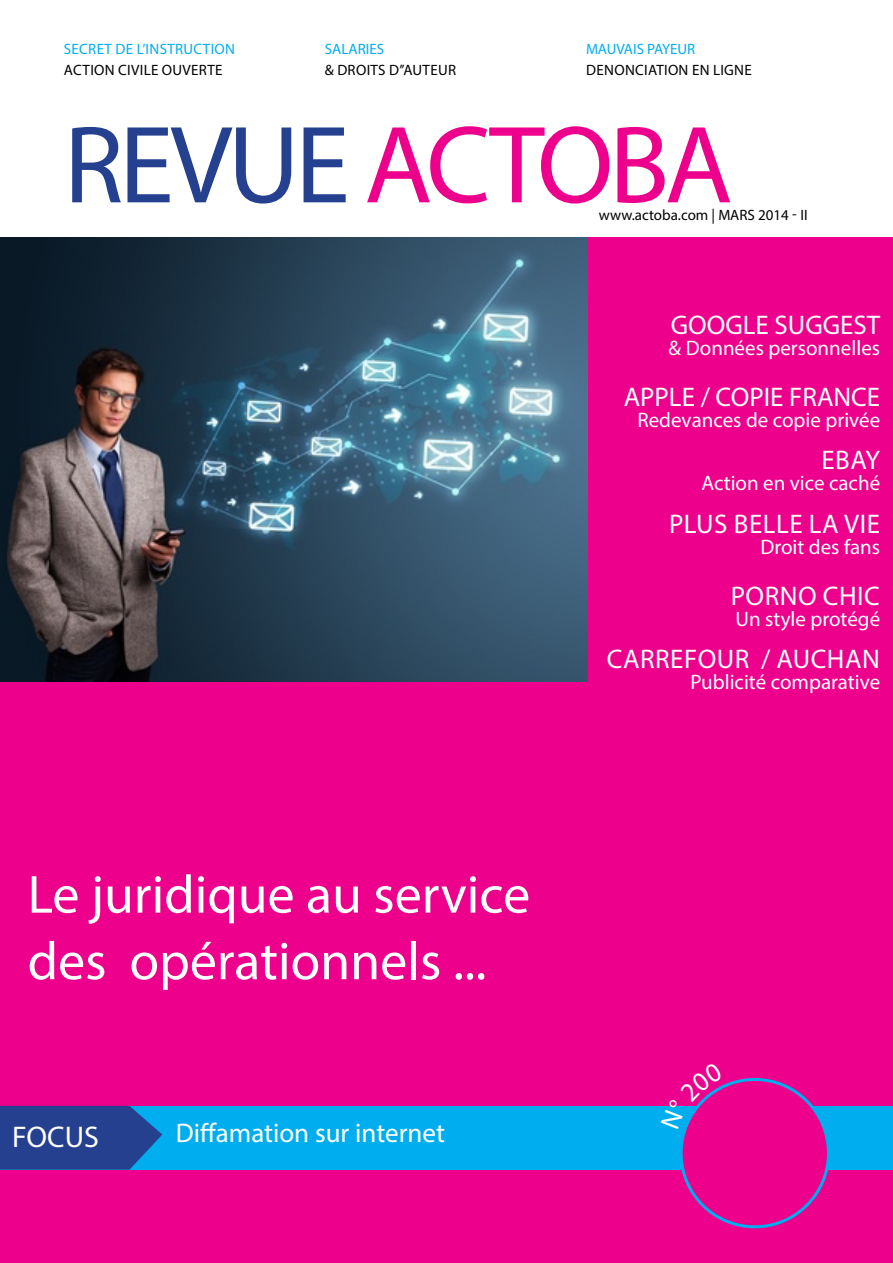
<style>
.page{position:relative;width:893px;height:1263px;background:#fff}
.page>*{position:absolute;margin:0;border:0;box-sizing:border-box;transform-origin:0 0}
.t1{font:111px "Myriad Pro";letter-spacing:-.04em;color:#ec008c}
.t2{font:54px/66.6px "Myriad Pro";color:#fff}
.t3{font:30px "Myriad Pro";color:#fff}
.t4{font:27px "Myriad Pro";color:#fff}
.t5{font:27px "Myriad Pro";letter-spacing:.02em;color:#fff}
.t6{font:21px "Myriad Pro";color:#fff}
.t7{font:15px "Myriad Pro";letter-spacing:.02em;color:#000}
.t8{font:15px "Myriad Pro";color:#00aeef}
.t9{font:15px "Myriad Pro";color:#000}
.t10{font:15px "Myriad Pro";letter-spacing:.02em;color:#00aeef}
.s1{color:#25408f}
</style>
<div class="page">
<div style="left:0;top:237px;width:893px;height:1026px;background:#ec008c"></div>
<img style="left:0;top:237px;width:588px;height:444px">
<div style="left:0;top:1106px;width:893px;height:64px;background:#00aeef"></div>
<svg style="left:0;top:1106px;width:162px;height:64px;background:#214b98"></svg>
<div style="left:681px;top:1079px;width:147px;height:148px;background:#ec008c;border-radius:50%"></div>
<div style="left:680px;top:1078px;width:150px;height:150px;border:3px solid #00aeef;border-radius:50%"></div>
<svg style="left:684px;top:1085px;width:39px;height:44px"></svg>
<p class="t8" style="left:64px;top:39px;width:17px">secret</p>
<p class="t10" style="left:116px;top:39px;width:121px">de l’INSTRUCTION</p>
<p class="t7" style="left:64px;top:60px;width:160px">ACTION CIVILE OUVERTE</p>
<p class="t8" style="left:325px;top:39px;width:59px">SALARIES</p>
<p class="t7" style="left:325px;top:60px;width:133px">&amp; DROITS D’’AUTEUR</p>
<p class="t8" style="left:586px;top:39px;width:111px">MAUVAIS PAYEUR</p>
<p class="t7" style="left:586px;top:60px;width:167px">DENONCIATION EN LIGNE</p>
<h1 class="t1" style="left:64px;top:97px;width:670px"><span class="s1">REVUE</span> ACTOBA</h1>
<p class="t9" style="left:599px;top:205px;width:210px">www.actoba.com | MARS 2014 - II</p>
<h2 class="t2" style="left:28px;top:860px;width:504px">Le juridique au service des opérationnels ...</h2>
<h3 class="t3" style="left:12px;top:1118px;width:86px">FOCUS</h3>
<p class="t4" style="left:176px;top:1117px;width:271px">Diffamation sur internet</p>
<p class="t4" style="left:671px;top:308px;width:211px">GOOGLE SUGGEST</p>
<p class="t6" style="left:669px;top:335px;width:213px">&amp; Données personnelles</p>
<p class="t4" style="left:624px;top:381px;width:258px">APPLE / COPIE FRANCE</p>
<p class="t6" style="left:637px;top:407px;width:244px">Redevances de copie privée</p>
<p class="t4" style="left:821px;top:444px;width:60px">EBAY</p>
<p class="t6" style="left:701px;top:470px;width:180px">Action en vice caché</p>
<p class="t4" style="left:669px;top:507px;width:188px">plus belle la vie</p>
<p class="t6" style="left:760px;top:533px;width:121px">Droit des fans</p>
<p class="t5" style="left:731px;top:579px;width:151px">PORNO CHIC</p>
<p class="t6" style="left:735px;top:606px;width:146px">Un style protégé</p>
<p class="t5" style="left:607px;top:642px;width:275px">CARREFOUR / AUCHAN</p>
<p class="t6" style="left:690px;top:669px;width:191px">Publicité comparative</p>
</div>
